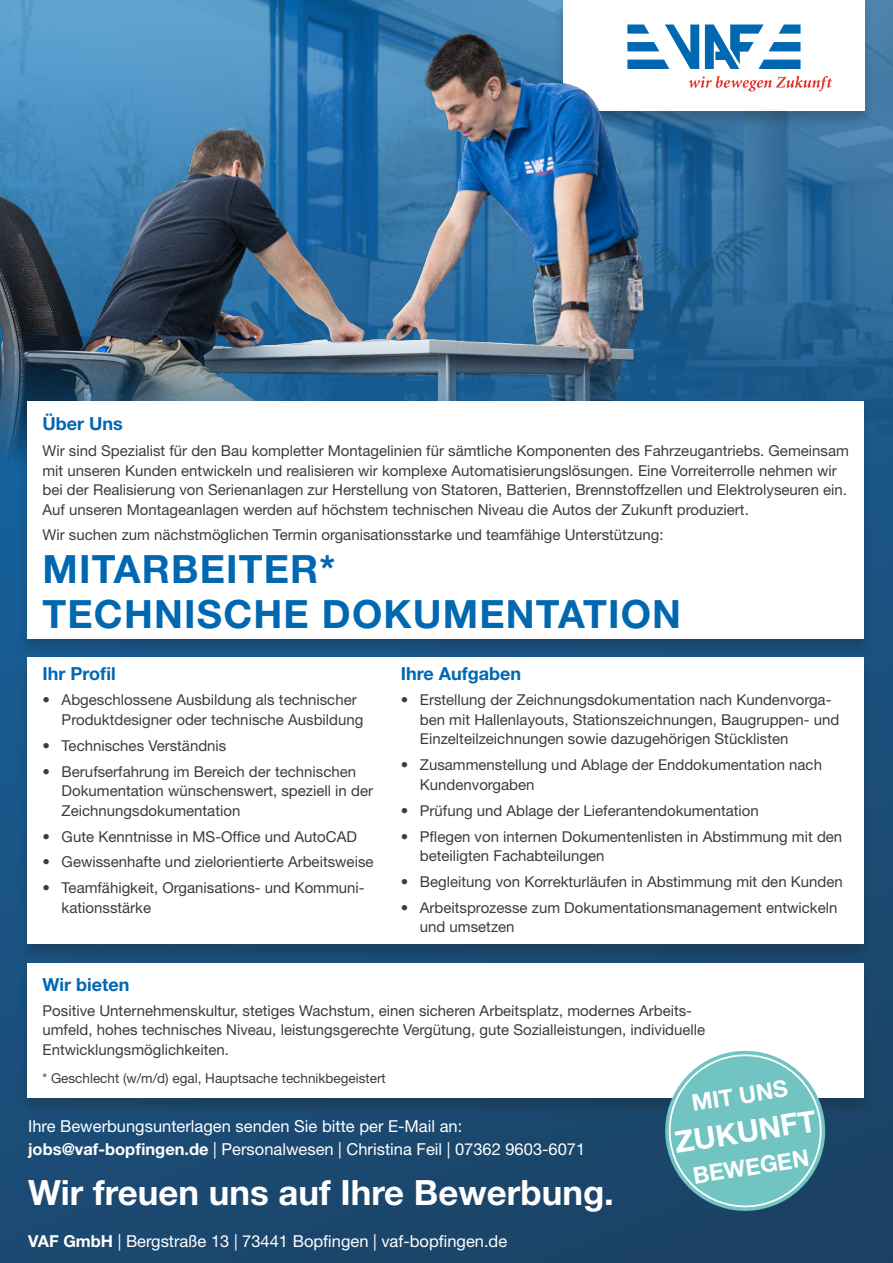
<style>
.page{position:relative;width:893px;height:1263px;background:#1b476d}
.page>*{position:absolute;margin:0;border:0;box-sizing:border-box;transform-origin:0 0}
.t1{font:700 39px/45px "Helvetica Neue LT Std";letter-spacing:.03em;color:#0067b1}
.t2{font:700 34.8px "Helvetica Neue LT Std";color:#fff}
.t3{font:700 29.85px "Helvetica Neue LT Std";color:#fff}
.t4{font:700 22.95px "Helvetica Neue LT Std";color:#fff}
.t5{font:700 18px "Helvetica Neue LT Std";color:#0067b1}
.t6{font:16.5px/22.5px "Helvetica Neue LT Std";color:#fff}
.t7{font:15px/19.5px "Helvetica Neue LT Std";color:#3c3c3b}
.t8{font:13.5px "Helvetica Neue LT Std";color:#3c3c3b}
.s1{font-weight:700}
</style>
<div class="page">
<img style="left:0;top:0;width:893px;height:801px">
<div style="left:554px;top:0;width:319px;height:128px;background:#1d1d1b;opacity:.25"></div>
<div style="left:563px;top:0;width:301px;height:111px;background:#fff"></div>
<svg style="left:766px;top:25px;width:34px;height:44px"></svg>
<svg style="left:766px;top:76px;width:66px;height:15px"></svg>
<img style="left:0;top:0;width:766px;height:462px">
<div style="left:19px;top:963px;width:854px;height:152px;background:#1d1d1b;opacity:.25"></div>
<div style="left:28px;top:963px;width:836px;height:135px;background:#fff"></div>
<div style="left:19px;top:657px;width:854px;height:305px;background:#1d1d1b;opacity:.25"></div>
<div style="left:28px;top:658px;width:836px;height:286px;background:#fff"></div>
<svg style="left:659px;top:1050px;width:172px;height:161px"></svg>
<div style="left:18px;top:401px;width:855px;height:255px;background:#1d1d1b;opacity:.25"></div>
<div style="left:28px;top:401px;width:836px;height:238px;background:#fff"></div>
<p class="t5" style="left:43px;top:412px;width:82px">Über Uns</p>
<p class="t7" style="left:43px;top:441px;width:808px">Wir sind Spezialist für den Bau kompletter Montagelinien für sämtliche Komponenten des Fahrzeugantriebs. Gemeinsam mit unseren Kunden entwickeln und realisieren wir komplexe Automatisierungslösungen. Eine Vorreiterrolle nehmen wir bei der Realisierung von Serienanlagen zur Herstellung von Statoren, Batterien, Brennstoffzellen und Elektrolyseuren ein.<br>Auf unseren Montageanlagen werden auf höchstem technischen Niveau die Autos der Zukunft produziert.</p>
<p class="t7" style="left:43px;top:525px;width:623px">Wir suchen zum nächstmöglichen Termin organisationsstarke und teamfähige Unterstützung:</p>
<h1 class="t1" style="left:43px;top:546px;width:640px">MITARBEITER*<br>TECHNISCHE DOKUMENTATION</h1>
<p class="t5" style="left:43px;top:662px;width:75px">Ihr Profil</p>
<p class="t5" style="left:401px;top:662px;width:122px">Ihre Aufgaben</p>
<p class="t7" style="left:62px;top:690px;width:303px;text-indent:-19px">• Abgeschlossene Ausbildung als technischer<br>Produktdesigner oder technische Ausbildung</p>
<p class="t7" style="left:43px;top:735px;width:185px">• Technisches Verständnis</p>
<p class="t7" style="left:62px;top:761px;width:313px;text-indent:-19px">• Berufserfahrung im Bereich der technischen<br>Dokumentation wünschenswert, speziell in der<br>Zeichnungsdokumentation</p>
<p class="t7" style="left:43px;top:826px;width:316px">• Gute Kenntnisse in MS-Office und AutoCAD</p>
<p class="t7" style="left:43px;top:852px;width:333px">• Gewissenhafte und zielorientierte Arbeitsweise</p>
<p class="t7" style="left:62px;top:878px;width:305px;text-indent:-19px">• Teamfähigkeit, Organisations- und Kommuni&shy;kationsstärke</p>
<p class="t5" style="left:43px;top:973px;width:88px">Wir bieten</p>
<p class="t7" style="left:420px;top:690px;width:421px;text-indent:-19px">• Erstellung der Zeichnungsdokumentation nach Kundenvorga&shy;ben mit Hallenlayouts, Stationszeichnungen, Baugruppen- und<br>Einzelteilzeichnungen sowie dazugehörigen Stücklisten</p>
<p class="t7" style="left:420px;top:755px;width:404px;text-indent:-19px">• Zusammenstellung und Ablage der Enddokumentation nach<br>Kundenvorgaben</p>
<p class="t7" style="left:401px;top:800px;width:360px">• Prüfung und Ablage der Lieferantendokumentation</p>
<p class="t7" style="left:420px;top:826px;width:424px;text-indent:-19px">• Pflegen von internen Dokumentenlisten in Abstimmung mit den beteiligten Fachabteilungen</p>
<p class="t7" style="left:401px;top:872px;width:444px">• Begleitung von Korrekturläufen in Abstimmung mit den Kunden</p>
<p class="t7" style="left:420px;top:897px;width:419px;text-indent:-19px">• Arbeitsprozesse zum Dokumentationsmanagement entwickeln und umsetzen</p>
<p class="t7" style="left:43px;top:1000px;width:664px">Positive Unternehmenskultur, stetiges Wachstum, einen sicheren Arbeitsplatz, modernes Arbeits&shy;umfeld, hohes technisches Niveau, leistungsgerechte Vergütung, gute Sozialleistungen, individuelle<br>Entwicklungsmöglichkeiten.</p>
<p class="t8" style="left:43px;top:1070px;width:345px">* Geschlecht (w/m/d) egal, Hauptsache technikbegeistert</p>
<p class="t6" style="left:28px;top:1115px;width:559px">Ihre Bewerbungsunterlagen senden Sie bitte per E-Mail an: <span class="s1">jobs@vaf-bopfingen.de</span> | Personalwesen | Christina Feil | 07362 9603-6071</p>
<h2 class="t2" style="left:28px;top:1171px;width:587px">Wir freuen uns auf Ihre Bewerbung.</h2>
<p class="t6" style="left:28px;top:1229px;width:481px"><span class="s1">VAF GmbH</span> | Bergstraße 13 | 73441 Bopfingen | vaf-bopfingen.de</p>
<h3 class="t4" style="left:690px;top:1089px;width:99px;rotate:-9deg">MIT UNS</h3>
<h3 class="t3" style="left:672px;top:1124px;width:144px;rotate:-9deg">ZUKUNFT</h3>
<h3 class="t4" style="left:691px;top:1162px;width:119px;rotate:-9deg">BEWEGEN</h3>
</div>
